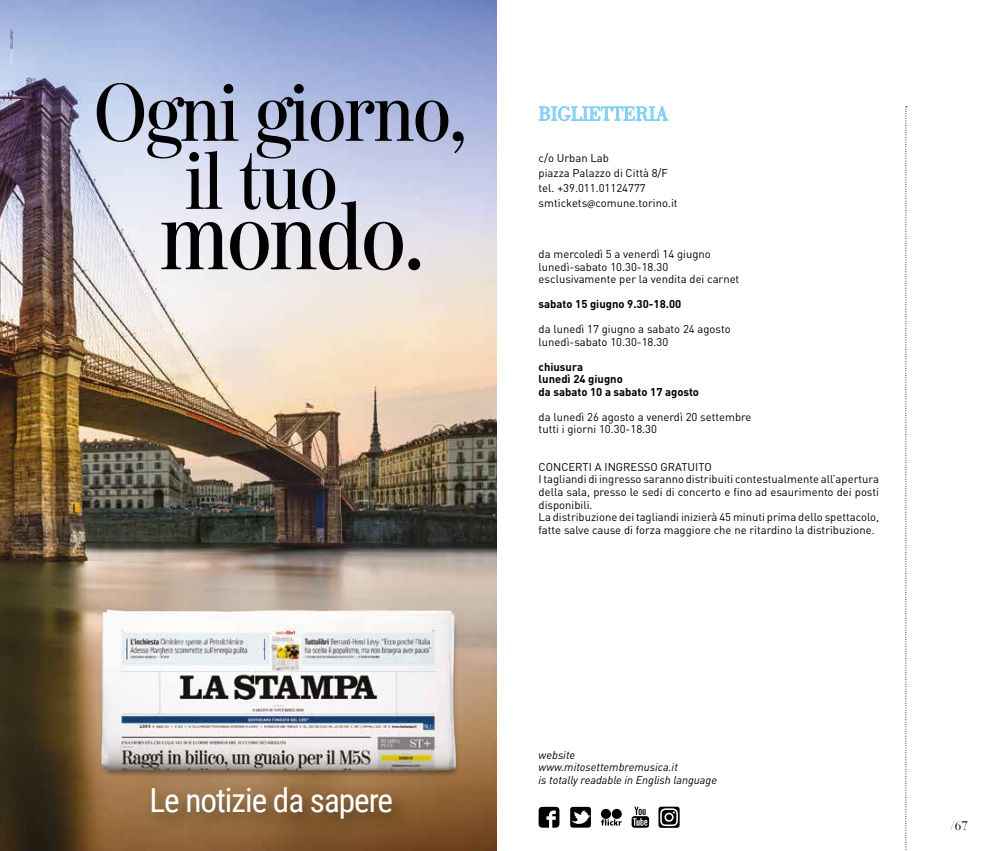
<style>
.page{position:relative;width:993px;height:851px;background:#fff}
.page>*{position:absolute;margin:0;border:0;box-sizing:border-box;transform-origin:0 0}
.t1{font:94.88px "Sun Display Cond";letter-spacing:-.01em;color:#000}
.t2{font:80.62px/68px "Sun Display Cond";letter-spacing:-.01em;color:#000;text-align:center}
.t3{font:33.12px "Roboto Condensed";letter-spacing:-.03em;color:#fff}
.t4{font:20px "Bodoni Std";color:#83d0f5}
.t5{font:12.5px "Bauer Bodoni Std";color:#000;scale:.95 1}
.t6{font:11.25px/12.5px "DIN Pro";color:#000}
.t7{font:700 11.25px/12.5px "DIN Pro";color:#000}
.t8{font:italic 11.25px/12.5px "DIN Pro";color:#000}
.s1{font-family:"Myriad Pro"}
.s2{color:#83d0f5}
</style>
<div class="page">
<img style="left:0;top:0;width:496px;height:850px">
<img style="left:75px;top:582px;width:406px;height:214px">
<img style="left:92px;top:597px;width:372px;height:184px">
<svg style="left:10px;top:30px;width:3px;height:34px"></svg>
<div style="left:144px;top:779px;width:270px;height:60px;background:#000;opacity:.5"></div>
<svg style="left:539px;top:106px;width:129px;height:16px"></svg>
<svg style="left:905px;top:106px;width:1px;height:744px"></svg>
<svg style="left:611px;top:808px;width:10px;height:10px"></svg>
<svg style="left:600px;top:808px;width:10px;height:10px"></svg>
<svg style="left:601px;top:819px;width:20px;height:6px"></svg>
<svg style="left:570px;top:806px;width:20px;height:21px"></svg>
<svg style="left:631px;top:806px;width:18px;height:21px"></svg>
<svg style="left:538px;top:806px;width:21px;height:21px"></svg>
<svg style="left:658px;top:806px;width:21px;height:21px"></svg>
<svg style="left:660px;top:808px;width:17px;height:18px"></svg>
<h2 class="t2" style="left:94px;top:79px;width:373px">Ogni giorno, il tuo</h2>
<h1 class="t1" style="left:160px;top:182px;width:265px">mondo.</h1>
<h3 class="t4" style="left:538px;top:103px;width:132px">BIGLIETTERIA</h3>
<p class="t6" style="left:538px;top:150px;width:140px;line-height:15px">c/o Urban Lab<br>piazza Palazzo di Città 8/F tel. +39.011.01124777 smtickets<span class="s1">@</span>comune.torino.it</p>
<p class="t6" style="left:538px;top:247px;width:202px">da mercoledì 5 a venerdì 14 giugno lunedì-sabato 10.30-18.30 esclusivamente per la vendita dei carnet</p>
<p class="t7" style="left:538px;top:297px;width:144px">sabato 15 giugno 9.30-18.00</p>
<p class="t6" style="left:538px;top:322px;width:193px">da lunedì 17 giugno a sabato 24 agosto lunedì-sabato 10.30-18.30</p>
<p class="t7" style="left:538px;top:360px;width:162px">chiusura<br>lunedì 24 giugno<br>da sabato 10 a sabato 17 agosto</p>
<p class="t6" style="left:538px;top:410px;width:214px">da lunedì 26 agosto a venerdì 20 settembre tutti i giorni 10.30-18.30</p>
<p class="t6" style="left:538px;top:460px;width:342px">CONCERTI A INGRESSO GRATUITO<br>I tagliandi di ingresso saranno distribuiti contestualmente all’apertura della sala, presso le sedi di concerto e fino ad esaurimento dei posti disponibili.<br>La distribuzione dei tagliandi inizierà 45 minuti prima dello spettacolo, fatte salve cause di forza maggiore che ne ritardino la distribuzione.</p>
<h3 class="t3" style="left:149px;top:777px;width:245px">Le notizie da sapere</h3>
<p class="t8" style="left:538px;top:747px;width:180px">website www.mitosettembremusica.it<br>is totally readable in English language</p>
<p class="t5" style="left:949px;top:817px;width:20px"><span class="s2">/</span>67</p>
</div>
